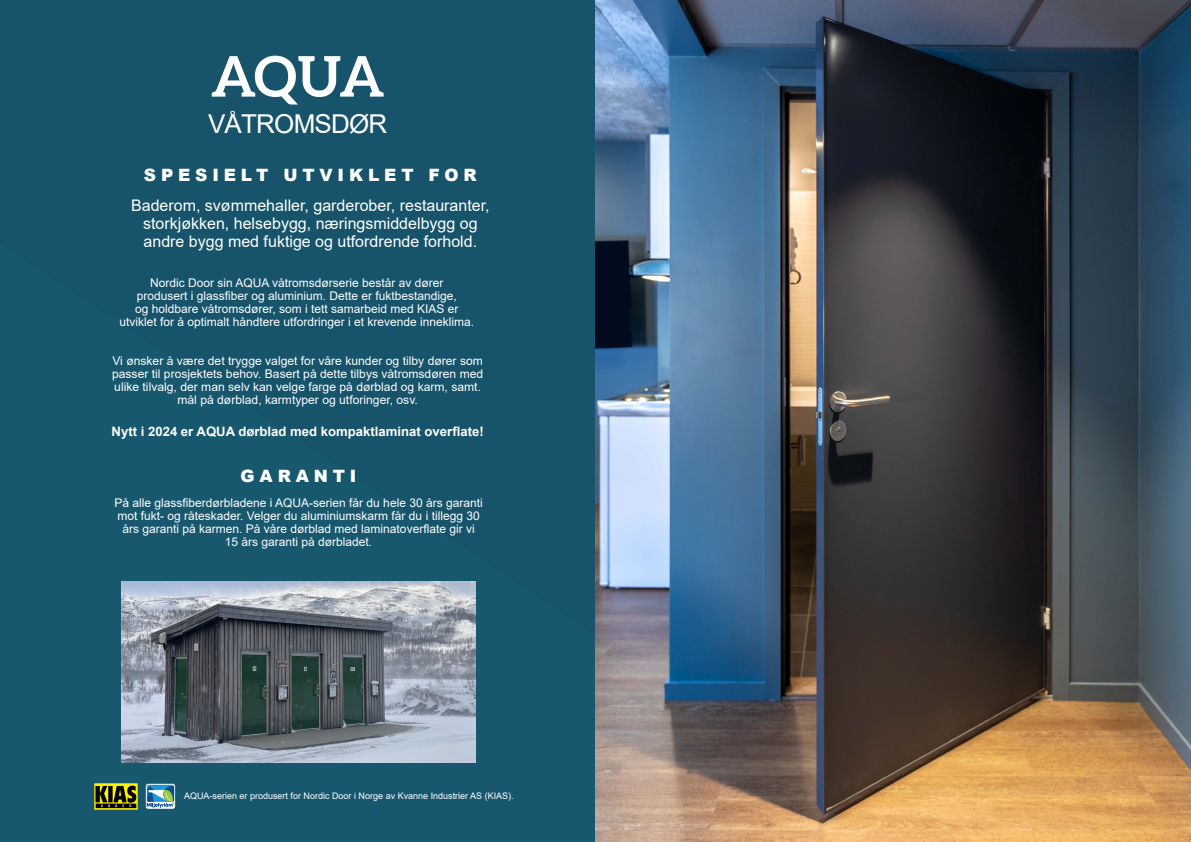
<style>
.page{position:relative;width:1191px;height:842px;background:#fff}
.page>*{position:absolute;margin:0;border:0;box-sizing:border-box;transform-origin:0 0}
.t1{font:700 56px "Aleo";color:#fff}
.t2{font:26px "Arial";letter-spacing:-.03em;color:#fff}
.t3{font:900 17px "Arial";letter-spacing:.285em;color:#fff}
.t4{font:16px/18px "Arial";color:#fff;text-align:center}
.t5{font:700 13px "Arial";color:#fff}
.t6{font:12px/13px "Arial";color:#fff;text-align:center}
.t7{font:9px "Arial";color:#fff}
</style>
<div class="page">
<div style="left:0;top:0;width:595px;height:842px;background:#18586f"></div>
<svg style="left:121px;top:581px;width:355px;height:182px;background:#7f8791"></svg>
<img style="left:595px;top:0;width:596px;height:842px">
<svg style="left:146px;top:784px;width:29px;height:25px"></svg>
<svg style="left:147px;top:785px;width:27px;height:23px"></svg>
<img style="left:95px;top:783px;width:43px;height:26px">
<h1 class="t1" style="left:211px;top:44px;width:175px">AQUA</h1>
<h2 class="t2" style="left:208px;top:106px;width:181px">VÅTROMSDØR</h2>
<h3 class="t3" style="left:144px;top:163px;width:334px">SPESIELT UTVIKLET FOR</h3>
<h3 class="t4" style="left:131px;top:197px;width:360px">Baderom, svømmehaller, garderober, restauranter, storkjøkken, helsebygg, næringsmiddelbygg og andre bygg med fuktige og utfordrende forhold.</h3>
<p class="t6" style="left:119px;top:276px;width:356px">Nordic Door sin AQUA våtromsdørserie består av dører<br>produsert i glassfiber og aluminium. Dette er fuktbestandige,<br>og holdbare våtromsdører, som i tett samarbeid med KIAS er utviklet for å optimalt håndtere utfordringer i et krevende inneklima.</p>
<p class="t6" style="left:112px;top:355px;width:373px">Vi ønsker å være det trygge valget for våre kunder og tilby dører som passer til prosjektets behov. Basert på dette tilbys våtromsdøren med ulike tilvalg, der man selv kan velge farge på dørblad og karm, samt. mål på dørblad, karmtyper og utforinger, osv.</p>
<p class="t5" style="left:112px;top:423px;width:374px">Nytt i 2024 er AQUA dørblad med kompaktlaminat overflate!</p>
<h3 class="t3" style="left:241px;top:463px;width:117px">GARANTI</h3>
<p class="t6" style="left:114px;top:496px;width:370px">På alle glassfiberdørbladene i AQUA-serien får du hele 30 års garanti mot fukt- og råteskader. Velger du aluminiumskarm får du i tillegg 30 års garanti på karmen. På våre dørblad med laminatoverflate gir vi 15 års garanti på dørbladet.</p>
<p class="t7" style="left:184px;top:790px;width:331px">AQUA-serien er produsert for Nordic Door i Norge av Kvanne Industrier AS (KIAS).</p>
</div>
